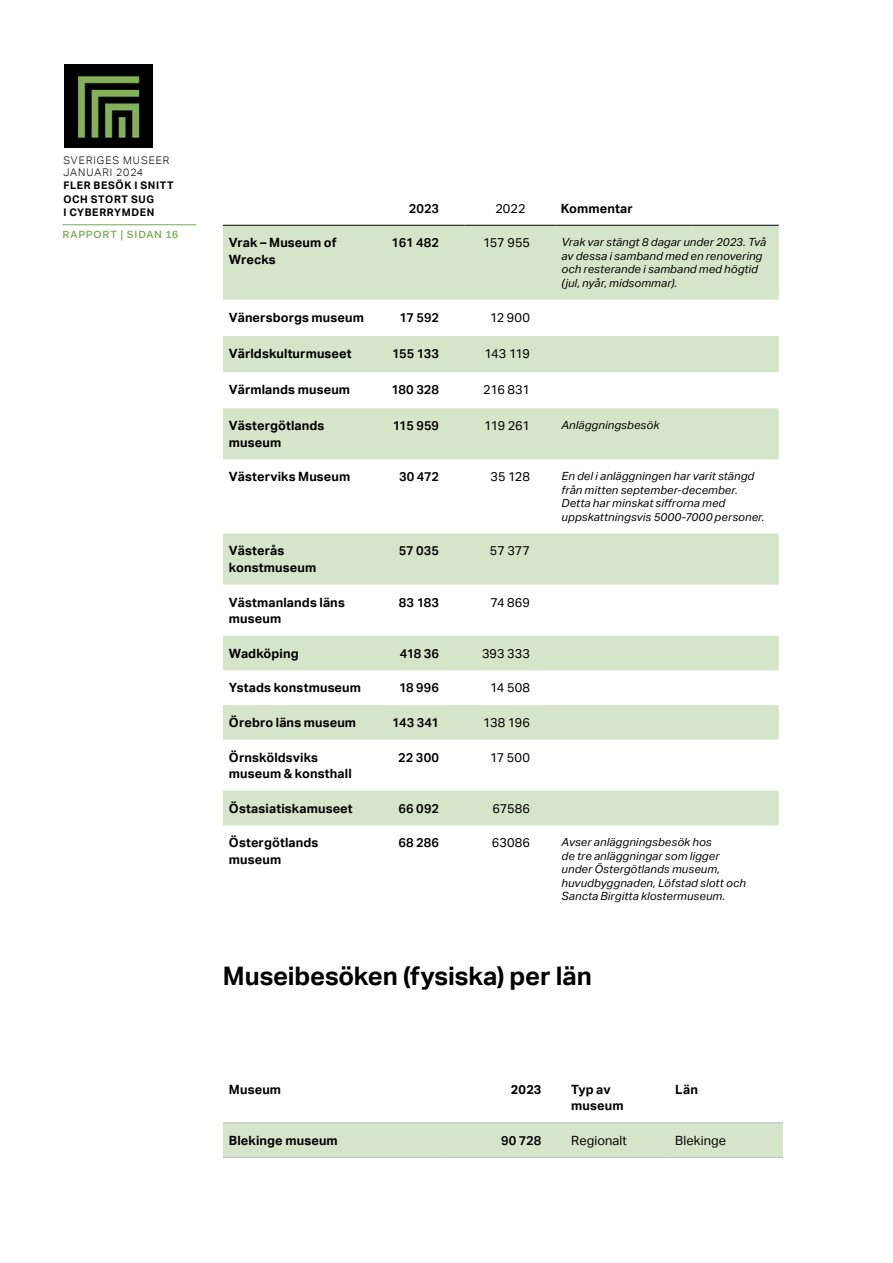
<style>
.page{position:relative;width:893px;height:1263px;background:#fff}
.page>*{position:absolute;margin:0;border:0;box-sizing:border-box;transform-origin:0 0}
.t1{font:700 25.5px "Aktiv Grotesk";letter-spacing:-.005em;color:#000}
.t2{font:700 12.75px/16.5px "Aktiv Grotesk";letter-spacing:.01em;color:#000}
.t3{font:12.75px "Aktiv Grotesk";letter-spacing:.005em;color:#000}
.t4{font:600 12.75px "Aktiv Grotesk";letter-spacing:.005em;color:#000}
.t5{font:italic 11.25px/13.5px "Aktiv Grotesk";letter-spacing:.015em;color:#000}
.t6{font:700 10.5px/13.5px "Aktiv Grotesk";letter-spacing:.06em;color:#000}
.t7{font:300 10.5px/12px "Aktiv Grotesk";letter-spacing:.095em;color:#000}
.t8{font:500 10.5px "Fakt Pro";letter-spacing:.08em;color:#72a94f}
</style>
<div class="page">
<hr style="left:62px;top:224px;width:134px;height:1px;background:#72a94f">
<img style="left:65px;top:65px;width:87px;height:83px">
<svg style="left:223px;top:226px;width:556px;height:599px;fill:#d5e5ca"></svg>
<hr style="left:223px;top:225px;width:155px;height:1px;background:#000">
<hr style="left:378px;top:225px;width:87px;height:1px;background:#000">
<hr style="left:465px;top:225px;width:86px;height:1px;background:#000">
<hr style="left:556px;top:225px;width:136px;height:1px;background:#000">
<hr style="left:692px;top:225px;width:87px;height:1px;background:#000">
<div style="left:223px;top:1123px;width:560px;height:34px;background:#d5e5ca"></div>
<hr style="left:223px;top:1122px;width:223px;height:1px;background:#c1c0c0">
<hr style="left:446px;top:1122px;width:121px;height:1px;background:#c1c0c0">
<hr style="left:567px;top:1122px;width:102px;height:1px;background:#c1c0c0">
<hr style="left:669px;top:1122px;width:114px;height:1px;background:#c1c0c0">
<hr style="left:223px;top:1157px;width:223px;height:1px;background:#c1c0c0">
<hr style="left:446px;top:1157px;width:121px;height:1px;background:#c1c0c0">
<hr style="left:567px;top:1157px;width:102px;height:1px;background:#c1c0c0">
<hr style="left:669px;top:1157px;width:114px;height:1px;background:#c1c0c0">
<p class="t7" style="left:63px;top:154px;width:108px">SVERIGES MUSEER<br>JANUARI 2024</p>
<p class="t6" style="left:63px;top:179px;width:112px">FLER BESÖK I SNITT<br>OCH STORT SUG<br>I CYBERRYMDEN</p>
<p class="t8" style="left:62px;top:227px;width:117px">RAPPORT | SIDAN 16</p>
<p class="t4" style="left:409px;top:201px;width:32px">2023</p>
<p class="t3" style="left:495px;top:201px;width:32px">2022</p>
<p class="t2" style="left:561px;top:200px;width:74px">Kommentar</p>
<p class="t2" style="left:229px;top:235px;width:109px">Vrak – Museum of<br>Wrecks</p>
<p class="t4" style="left:392px;top:236px;width:49px">161 482</p>
<p class="t3" style="left:483px;top:236px;width:48px">157 955</p>
<p class="t5" style="left:562px;top:236px;width:206px">Vrak var stängt 8 dagar under 2023. Två av dessa i samband med en renovering och resterande i samband med högtid (jul, nyår, midsommar).</p>
<p class="t2" style="left:229px;top:309px;width:137px">Vänersborgs museum</p>
<p class="t4" style="left:399px;top:310px;width:41px">17 592</p>
<p class="t3" style="left:490px;top:310px;width:42px">12 900</p>
<p class="t2" style="left:229px;top:345px;width:124px">Världskulturmuseet</p>
<p class="t4" style="left:392px;top:346px;width:48px">155 133</p>
<p class="t3" style="left:484px;top:346px;width:47px">143 119</p>
<p class="t2" style="left:229px;top:381px;width:123px">Värmlands museum</p>
<p class="t4" style="left:391px;top:382px;width:49px">180 328</p>
<p class="t3" style="left:483px;top:382px;width:48px">216 831</p>
<p class="t2" style="left:229px;top:418px;width:97px">Västergötlands museum</p>
<p class="t4" style="left:393px;top:418px;width:48px">115 959</p>
<p class="t3" style="left:484px;top:418px;width:47px">119 261</p>
<p class="t5" style="left:562px;top:418px;width:99px">Anläggningsbesök</p>
<p class="t2" style="left:229px;top:469px;width:123px">Västerviks Museum</p>
<p class="t4" style="left:399px;top:469px;width:42px">30 472</p>
<p class="t3" style="left:491px;top:469px;width:41px">35 128</p>
<p class="t5" style="left:562px;top:470px;width:204px">En del i anläggningen har varit stängd från mitten september-december.<br>Detta har minskat siffrorna med uppskattningsvis 5000-7000 personer.</p>
<p class="t2" style="left:229px;top:543px;width:89px">Västerås konstmuseum</p>
<p class="t4" style="left:399px;top:543px;width:42px">57 035</p>
<p class="t3" style="left:490px;top:543px;width:42px">57 377</p>
<p class="t2" style="left:229px;top:594px;width:117px">Västmanlands läns museum</p>
<p class="t4" style="left:399px;top:595px;width:42px">83 183</p>
<p class="t3" style="left:490px;top:595px;width:41px">74 869</p>
<p class="t2" style="left:229px;top:645px;width:71px">Wadköping</p>
<p class="t4" style="left:400px;top:646px;width:41px">418 36</p>
<p class="t3" style="left:482px;top:646px;width:49px">393 333</p>
<p class="t2" style="left:229px;top:680px;width:134px">Ystads konstmuseum</p>
<p class="t4" style="left:399px;top:680px;width:42px">18 996</p>
<p class="t3" style="left:490px;top:680px;width:41px">14 508</p>
<p class="t2" style="left:229px;top:714px;width:129px">Örebro läns museum</p>
<p class="t4" style="left:392px;top:715px;width:49px">143 341</p>
<p class="t3" style="left:483px;top:715px;width:48px">138 196</p>
<p class="t2" style="left:229px;top:749px;width:124px">Örnsköldsviks museum &amp; konsthall</p>
<p class="t4" style="left:398px;top:750px;width:42px">22 300</p>
<p class="t3" style="left:490px;top:750px;width:41px">17 500</p>
<p class="t2" style="left:229px;top:800px;width:125px">Östasiatiskamuseet</p>
<p class="t4" style="left:398px;top:801px;width:42px">66 092</p>
<p class="t3" style="left:492px;top:801px;width:39px">67586</p>
<p class="t2" style="left:229px;top:834px;width:91px">Östergötlands museum</p>
<p class="t4" style="left:398px;top:835px;width:42px">68 286</p>
<p class="t3" style="left:492px;top:835px;width:40px">63086</p>
<p class="t5" style="left:562px;top:835px;width:186px">Avser anläggningsbesök hos<br>de tre anläggningar som ligger under Östergötlands museum, huvudbyggnaden, Löfstad slott och<br>Sancta Birgitta klostermuseum.</p>
<h1 class="t1" style="left:223px;top:962px;width:370px">Museibesöken (fysiska) per län</h1>
<p class="t2" style="left:229px;top:1081px;width:54px">Museum</p>
<p class="t2" style="left:511px;top:1081px;width:32px">2023</p>
<p class="t2" style="left:571px;top:1081px;width:54px">Typ av museum</p>
<p class="t2" style="left:675px;top:1081px;width:24px">Län</p>
<p class="t2" style="left:229px;top:1132px;width:110px">Blekinge museum</p>
<p class="t4" style="left:501px;top:1133px;width:42px">90 728</p>
<p class="t3" style="left:571px;top:1133px;width:57px">Regionalt</p>
<p class="t3" style="left:675px;top:1133px;width:52px">Blekinge</p>
</div>
